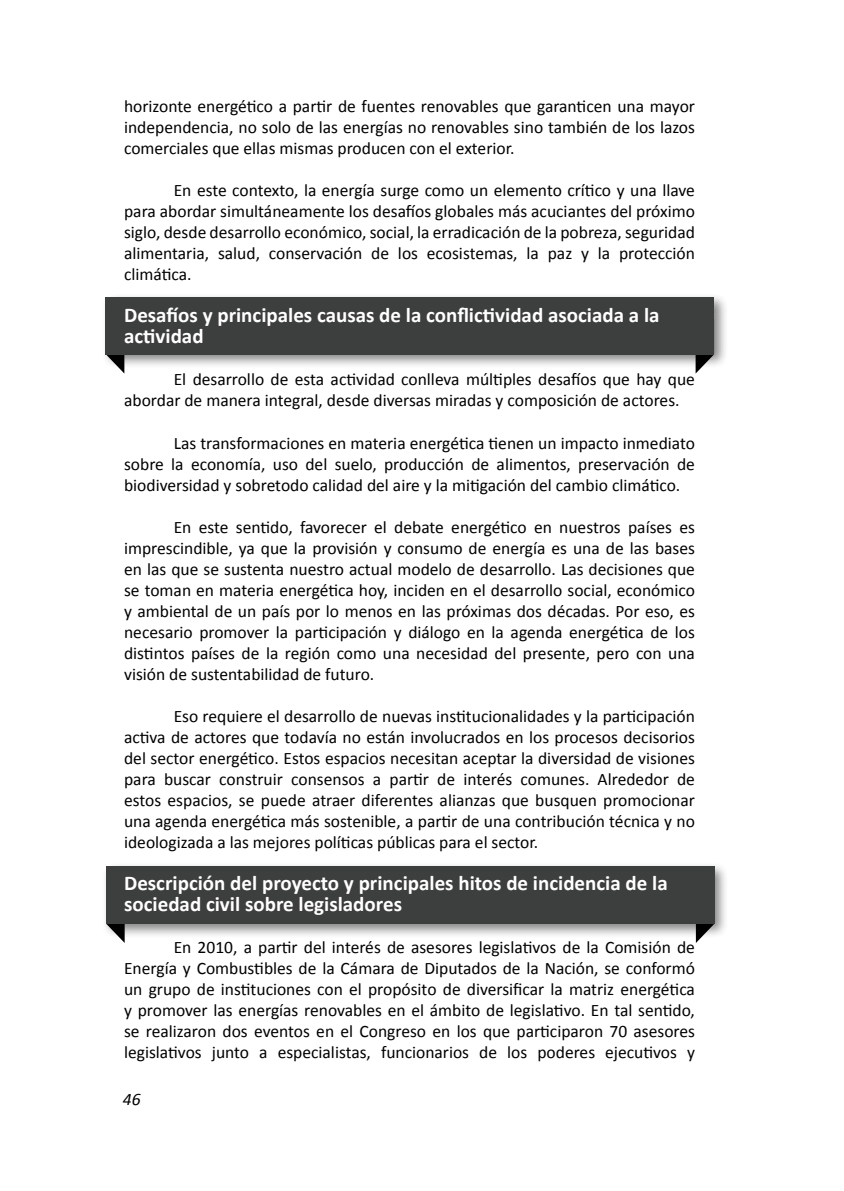
<style>
.page{position:relative;width:844px;height:1191px;background:#fff}
.page>*{position:absolute;margin:0;border:0;box-sizing:border-box;transform-origin:0 0}
.t1{font:700 21px/21px "Calibri";color:#fff}
.t2{font:17.5px/21px "Calibri";color:#000;text-align:justify}
.t3{font:italic 17.5px "Calibri";color:#000}
</style>
<div class="page">
<svg style="left:695px;top:369px;width:5px;height:4px"></svg>
<div style="left:101px;top:293px;width:627px;height:76px;background:#000;opacity:.48"></div>
<div style="left:106px;top:297px;width:607px;height:57px;background:#3d3e3e"></div>
<svg style="left:120px;top:938px;width:5px;height:5px"></svg>
<svg style="left:695px;top:938px;width:6px;height:5px"></svg>
<div style="left:101px;top:862px;width:627px;height:76px;background:#000;opacity:.48"></div>
<div style="left:106px;top:866px;width:608px;height:57px;background:#3d3e3e"></div>
<p class="t2" style="left:124px;top:95px;width:572px">horizonte energético a partir de fuentes renovables que garanticen una mayor independencia, no solo de las energías no renovables sino también de los lazos comerciales que ellas mismas producen con el exterior.</p>
<p class="t2" style="left:124px;top:179px;width:572px;text-indent:50px">En este contexto, la energía surge como un elemento crítico y una llave para abordar simultáneamente los desafíos globales más acuciantes del próximo siglo, desde desarrollo económico, social, la erradicación de la pobreza, seguridad alimentaria, salud, conservación de los ecosistemas, la paz y la protección climática.</p>
<p class="t1" style="left:124px;top:304px;width:537px">Desafíos y principales causas de la conflictividad asociada a la actividad</p>
<p class="t2" style="left:124px;top:368px;width:572px;text-indent:50px">El desarrollo de esta actividad conlleva múltiples desafíos que hay que abordar de manera integral, desde diversas miradas y composición de actores.</p>
<p class="t2" style="left:124px;top:431px;width:572px;text-indent:50px">Las transformaciones en materia energética tienen un impacto inmediato sobre la economía, uso del suelo, producción de alimentos, preservación de biodiversidad y sobretodo calidad del aire y la mitigación del cambio climático.</p>
<p class="t2" style="left:124px;top:515px;width:572px;text-indent:50px">En este sentido, favorecer el debate energético en nuestros países es imprescindible, ya que la provisión y consumo de energía es una de las bases en las que se sustenta nuestro actual modelo de desarrollo. Las decisiones que se toman en materia energética hoy, inciden en el desarrollo social, económico y ambiental de un país por lo menos en las próximas dos décadas. Por eso, es necesario promover la participación y diálogo en la agenda energética de los distintos países de la región como una necesidad del presente, pero con una visión de sustentabilidad de futuro.</p>
<p class="t2" style="left:124px;top:704px;width:572px;text-indent:50px">Eso requiere el desarrollo de nuevas institucionalidades y la participación activa de actores que todavía no están involucrados en los procesos decisorios del sector energético. Estos espacios necesitan aceptar la diversidad de visiones para buscar construir consensos a partir de interés comunes. Alrededor de estos espacios, se puede atraer diferentes alianzas que busquen promocionar una agenda energética más sostenible, a partir de una contribución técnica y no ideologizada a las mejores políticas públicas para el sector.</p>
<p class="t1" style="left:124px;top:871px;width:545px">Descripción del proyecto y principales hitos de incidencia de la sociedad civil sobre legisladores</p>
<p class="t2" style="left:124px;top:935px;width:572px;text-indent:50px">En 2010, a partir del interés de asesores legislativos de la Comisión de Energía y Combustibles de la Cámara de Diputados de la Nación, se conformó un grupo de instituciones con el propósito de diversificar la matriz energética y promover las energías renovables en el ámbito de legislativo. En tal sentido, se realizaron dos eventos en el Congreso en los que participaron 70 asesores legislativos junto a especialistas, funcionarios de los poderes ejecutivos y</p>
<p class="t3" style="left:123px;top:1088px;width:19px">46</p>
</div>
